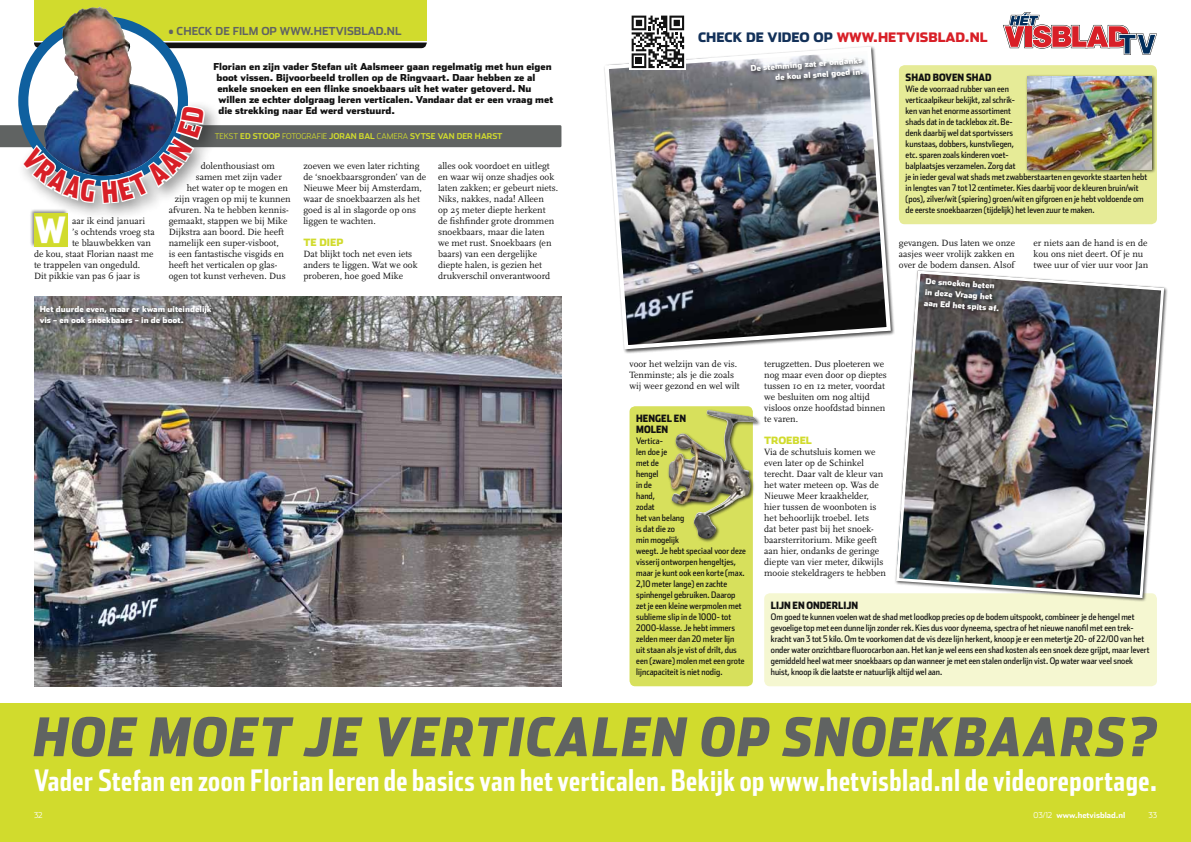
<style>
.page{position:relative;width:1191px;height:842px;background:#fff}
.page>*{position:absolute;margin:0;border:0;box-sizing:border-box;transform-origin:0 0}
.t1{font:italic 900 52.7px "Stainless Cond";letter-spacing:.04em;color:#606362}
.t2{font:900 36px "Stainless Cond";color:#fff}
.t3{font:700 29.5px "Stainless Comp";letter-spacing:.02em;color:#fff}
.t4{font:900 13px "Stainless";letter-spacing:.15em;color:#d81f27}
.t5{font:700 11px "Stainless";color:#606362}
.t6{font:900 10px/11px "Stainless Cond";color:#121212}
.t7{font:900 10px "Stainless";color:#d1db2d}
.t8{font:9.5px/11px "Scala";color:#121212}
.t9{font:900 9.5px/11px "Stainless";color:#121212}
.t10{font:9px/11px "Stainless Cond";color:#121212}
.t11{font:900 8px/11px "Stainless";color:#fff}
.t12{font:700 8px "Stainless";color:#d1db2d}
.t13{font:700 8px "Stainless";color:#fff}
.t14{font:300 8px "Stainless";color:#fff}
.s1{font-weight:300}
.s2{color:#133159}
</style>
<div class="page">
<div style="left:34px;top:0;width:393px;height:41px;background:#d1db2d"></div>
<svg style="left:34px;top:43px;width:393px;height:5px"></svg>
<svg style="left:24px;top:20px;width:161px;height:160px"></svg>
<div style="left:603px;top:45px;width:291px;height:308px;background:#121212;opacity:.75"></div>
<img style="left:607px;top:47px;width:282px;height:302px">
<div style="left:604px;top:47px;width:286px;height:302px;border:4px solid #fff;border-radius:19px"></div>
<div style="left:18px;top:16px;width:170px;height:170px;border:10px solid #0f609f;border-radius:50%"></div>
<img style="left:46px;top:7px;width:129px;height:92px">
<div style="left:0;top:703px;width:1191px;height:139px;background:#d1db2d"></div>
<div style="left:15px;top:99px;width:205px;height:122px;background:#121212;opacity:.5"></div>
<svg style="left:1003px;top:12px;width:154px;height:43px"></svg>
<svg style="left:629px;top:15px;width:57px;height:55px"></svg>
<svg style="left:631px;top:16px;width:53px;height:52px"></svg>
<img style="left:34px;top:296px;width:527px;height:390px">
<div style="left:30px;top:209px;width:39px;height:39px;background:#121212;opacity:.5"></div>
<div style="left:34px;top:213px;width:33px;height:33px;background:#d1db2d"></div>
<div style="left:38px;top:305px;width:177px;height:23px;background:#121212;opacity:.75"></div>
<div style="left:629px;top:406px;width:124px;height:280px;background:#d7e05c;border-radius:6px"></div>
<div style="left:764px;top:593px;width:393px;height:93px;background:#f5f7d1;border-radius:6px"></div>
<img style="left:894px;top:270px;width:271px;height:330px">
<div style="left:899px;top:65px;width:258px;height:159px;background:#e6eb97;border-radius:6px"></div>
<div style="left:749px;top:56px;width:118px;height:28px;background:#121212;opacity:.75"></div>
<div style="left:922px;top:276px;width:80px;height:39px;background:#121212;opacity:.75"></div>
<div style="left:1025px;top:74px;width:130px;height:99px;background:#121212;opacity:.75"></div>
<img style="left:1027px;top:76px;width:124px;height:93px">
<div style="left:667px;top:408px;width:94px;height:134px;background:#121212;opacity:.75"></div>
<img style="left:668px;top:410px;width:63px;height:107px">
<svg style="left:0;top:103px;width:561px;height:125px"></svg>
<p class="t5" style="left:168px;top:25px;width:234px">• CHECK DE FILM OP WWW.HETVISBLAD.NL</p>
<p class="t9" style="left:216px;top:61px;width:338px;text-indent:-3px">Florian en zijn vader Stefan uit Aalsmeer gaan regelmatig met hun eigen boot vissen. Bijvoorbeeld trollen op de Ringvaart. Daar hebben ze al enkele snoeken en een flinke snoekbaars uit het water getoverd. Nu willen ze echter dolgraag leren verticalen. Vandaar dat er een vraag met die strekking naar Ed werd verstuurd.</p>
<h2 class="t2" style="left:35px;top:208px;width:33px">W</h2>
<p class="t8" style="left:72px;top:216px;width:75px">aar ik eind januari</p>
<p class="t8" style="left:72px;top:227px;width:84px">’s ochtends vroeg sta</p>
<p class="t8" style="left:72px;top:238px;width:80px">te blauwbekken van</p>
<p class="t8" style="left:34px;top:249px;width:121px">de kou, staat Florian naast me</p>
<p class="t8" style="left:34px;top:260px;width:108px">te trappelen van ongeduld.</p>
<p class="t8" style="left:34px;top:271px;width:108px">Dit pikkie van pas 6 jaar is</p>
<p class="t12" style="left:215px;top:131px;width:289px"><span class="s1">TEKST</span> ED STOOP <span class="s1">FOTOGRAFIE</span> JORAN BAL <span class="s1">CAMERA</span> SYTSE VAN DER HARST</p>
<p class="t8" style="left:201px;top:161px;width:76px">dolenthousiast om</p>
<p class="t8" style="left:196px;top:172px;width:88px">samen met zijn vader</p>
<p class="t8" style="left:187px;top:183px;width:103px">het water op te mogen en</p>
<p class="t8" style="left:175px;top:194px;width:117px">zijn vragen op mij te kunnen</p>
<p class="t8" style="left:169px;top:205px;width:121px">afvuren. Na te hebben kennis-</p>
<p class="t8" style="left:169px;top:216px;width:120px">gemaakt, stappen we bij Mike</p>
<p class="t8" style="left:169px;top:227px;width:117px">Dijkstra aan boord. Die heeft</p>
<p class="t8" style="left:169px;top:238px;width:112px">namelijk een super-visboot,</p>
<p class="t8" style="left:169px;top:249px;width:117px">is een fantastische visgids en</p>
<p class="t8" style="left:169px;top:260px;width:110px">heeft het verticalen op glas-</p>
<p class="t8" style="left:169px;top:271px;width:118px">ogen tot kunst verheven. Dus</p>
<p class="t8" style="left:303px;top:161px;width:124px">zoeven we even later richting de ‘snoekbaarsgronden’ van de<br>Nieuwe Meer bij Amsterdam, waar de snoekbaarzen als het goed is al in slagorde op ons liggen te wachten.</p>
<p class="t7" style="left:303px;top:236px;width:41px">TE DIEP</p>
<p class="t8" style="left:303px;top:249px;width:116px">Dat blijkt toch net even iets anders te liggen. Wat we ook proberen, hoe goed Mike</p>
<p class="t8" style="left:438px;top:161px;width:122px">alles ook voordoet en uitlegt en waar wij onze shadjes ook laten zakken; er gebeurt niets.<br>Niks, nakkes, nada! Alleen<br>op 25 meter diepte herkent<br>de fishfinder grote drommen snoekbaars, maar die laten we met rust. Snoekbaars (en baars) van een dergelijke diepte halen, is gezien het drukverschil onverantwoord</p>
<p class="t11" style="left:40px;top:304px;width:173px">Het duurde even, maar er kwam uiteindelijk vis – en ook snoekbaars – in de boot.</p>
<h3 class="t4" style="left:698px;top:29px;width:291px"><span class="s2">check de video op</span> www.hetvisblad.nl</h3>
<p class="t11" style="left:750px;top:62px;width:113px;text-align:right;rotate:-4deg">De stemming zat er ondanks de kou al snel goed in.</p>
<p class="t6" style="left:905px;top:72px;width:87px">SHAD BOVEN SHAD</p>
<p class="t10" style="left:905px;top:83px;width:243px">Wie de voorraad rubber van een<br>verticaalpikeur bekijkt, zal schrik-<br>ken van het enorme assortiment<br>shads dat in de tacklebox zit. Be-<br>denk daarbij wel dat sportvissers<br>kunstaas, dobbers, kunstvliegen,<br>etc. sparen zoals kinderen voet-<br>balplaatsjes verzamelen. Zorg dat<br>je in ieder geval wat shads met zwabberstaarten en gevorkte staarten hebt in lengtes van 7 tot 12 centimeter. Kies daarbij voor de kleuren bruin/wit (pos), zilver/wit (spiering) groen/wit en gifgroen en je hebt voldoende om de eerste snoekbaarzen (tijdelijk) het leven zuur te maken.</p>
<p class="t8" style="left:899px;top:238px;width:118px;text-align:justify">gevangen. Dus laten we onze aasjes weer vrolijk zakken en over de bodem dansen. Alsof</p>
<p class="t8" style="left:1033px;top:238px;width:116px">er niets aan de hand is en de kou ons niet deert. Of je nu twee uur of vier uur voor Jan</p>
<p class="t11" style="left:926px;top:275px;width:77px;rotate:4deg">De snoeken beten in deze Vraag het aan Ed het spits af.</p>
<p class="t8" style="left:629px;top:359px;width:112px">voor het welzijn van de vis.<br>Tenminste; als je die zoals wij weer gezond en wel wilt</p>
<p class="t8" style="left:764px;top:359px;width:124px">terugzetten. Dus ploeteren we nog maar even door op dieptes tussen 10 en 12 meter, voordat we besluiten om nog altijd visloos onze hoofdstad binnen te varen.</p>
<p class="t7" style="left:764px;top:434px;width:48px">TROEBEL</p>
<p class="t8" style="left:764px;top:447px;width:123px">Via de schutsluis komen we even later op de Schinkel terecht. Daar valt de kleur van het water meteen op. Was de<br>Nieuwe Meer kraakhelder, hier tussen de woonboten is het behoorlijk troebel. Iets<br>dat beter past bij het snoek&shy;baarsterritorium. Mike geeft aan hier, ondanks de geringe diepte van vier meter, dikwijls mooie stekeldragers te hebben</p>
<p class="t6" style="left:636px;top:413px;width:51px">HENGEL EN<br>MOLEN</p>
<p class="t10" style="left:636px;top:435px;width:111px">Vertica-<br>len doe je<br>met de<br>hengel<br>in de<br>hand,<br>zodat<br>het van belang<br>is dat die zo<br>min mogelijk<br>weegt. Je hebt speciaal voor deze visserij ontworpen hengeltjes, maar je kunt ook een korte (max.<br>2,10 meter lange) en zachte spinhengel gebruiken. Daarop zet je een kleine werpmolen met sublieme slip in de 1000- tot<br>2000-klasse. Je hebt immers zelden meer dan 20 meter lijn<br>uit staan als je vist of drilt, dus een (zware) molen met een grote lijncapaciteit is niet nodig.</p>
<p class="t6" style="left:771px;top:600px;width:89px">LIJN EN ONDERLIJN</p>
<p class="t10" style="left:771px;top:611px;width:380px">Om goed te kunnen voelen wat de shad met loodkop precies op de bodem uitspookt, combineer je de hengel met gevoelige top met een dunne lijn zonder rek. Kies dus voor dyneema, spectra of het nieuwe nanofil met een trek&shy;kracht van 3 tot 5 kilo. Om te voorkomen dat de vis deze lijn herkent, knoop je er een metertje 20- of 22/00 van het onder water onzichtbare fluorocarbon aan. Het kan je wel eens een shad kosten als een snoek deze grijpt, maar levert gemiddeld heel wat meer snoekbaars op dan wanneer je met een stalen onderlijn vist. Op water waar veel snoek huist, knoop ik die laatste er natuurlijk altijd wel aan.</p>
<h1 class="t1" style="left:34px;top:704px;width:1124px">HOE MOET JE VERTICALEN OP SNOEKBAARS?</h1>
<h3 class="t3" style="left:34px;top:762px;width:1124px">Vader Stefan en zoon Florian leren de basics van het verticalen. Bekijk op www.hetvisblad.nl de videoreportage.</h3>
<p class="t13" style="left:1033px;top:810px;width:93px"><span class="s1">03/12</span> www.hetvisblad.nl</p>
<p class="t14" style="left:1148px;top:811px;width:10px">33</p>
<p class="t14" style="left:34px;top:811px;width:10px">32</p>
</div>
